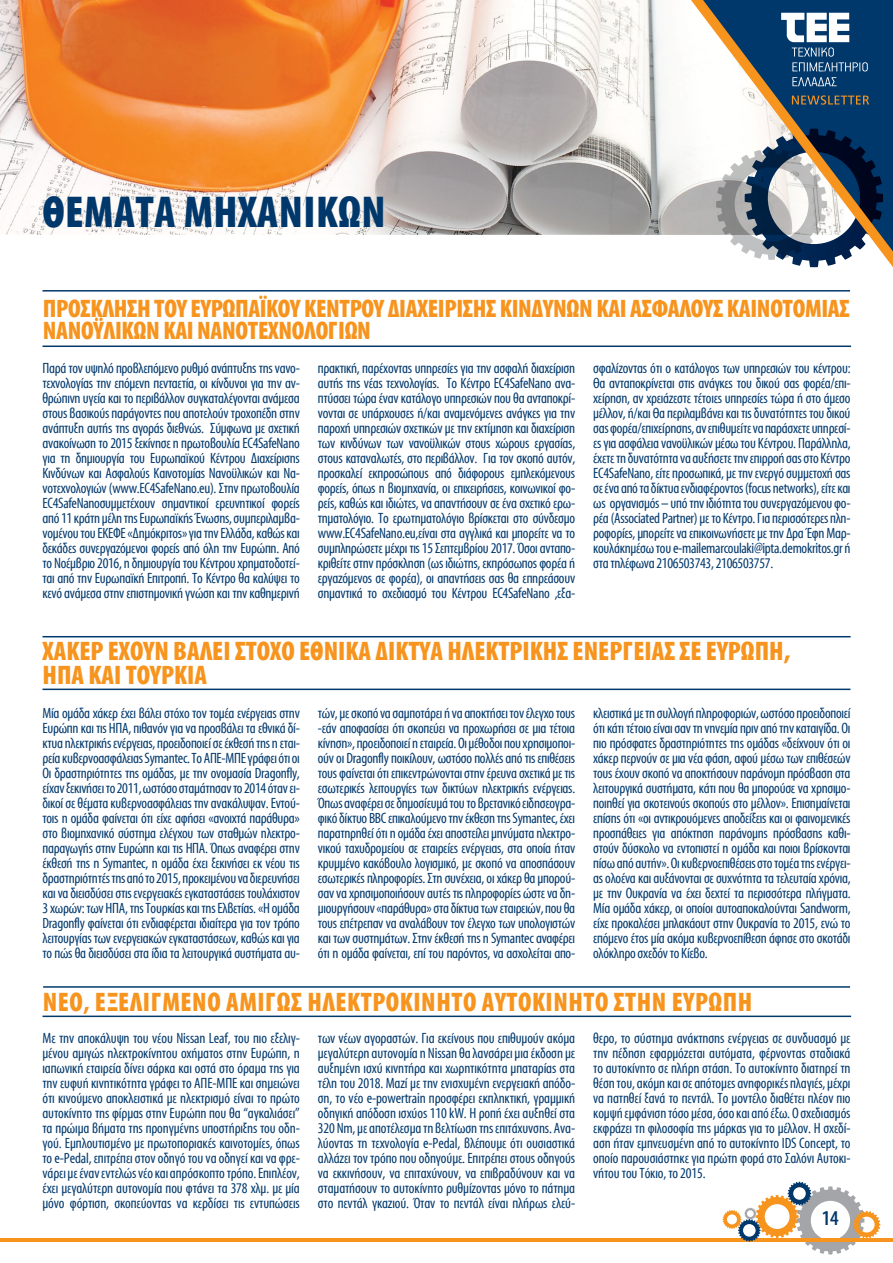
<style>
.page{position:relative;width:893px;height:1263px;background:#fff}
.page>*{position:absolute;margin:0;border:0;box-sizing:border-box;transform-origin:0 0}
.t1{font:700 45px "Myriad Condensed Greek";letter-spacing:.01em;color:#00386c}
.t2{font:700 27px "Myriad Condensed Greek";color:#f7941e}
.t3{font:700 25.5px "Myriad Condensed Greek";letter-spacing:-.015em;color:#f7941e}
.t4{font:500 21px "Myriad Condensed Greek";color:#00386c}
.t5{font:15px/15px "Myriad Condensed Greek";letter-spacing:-.02em;color:#00386c;text-align:justify}
.s1{font-size:24px}
</style>
<div class="page">
<hr style="left:0;top:1238px;width:893px;height:3px;background:#f7941e">
<svg style="left:723px;top:1182px;width:157px;height:72px"></svg>
<img style="left:0;top:0;width:691px;height:234px">
<svg style="left:691px;top:0;width:202px;height:267px"></svg>
<svg style="left:792px;top:95px;width:77px;height:10px"></svg>
<svg style="left:781px;top:13px;width:87px;height:58px"></svg>
<svg style="left:792px;top:77px;width:45px;height:9px"></svg>
<hr style="left:43px;top:290px;width:807px;height:2px;background:#00386c">
<hr style="left:43px;top:636px;width:808px;height:1px;background:#00386c">
<hr style="left:43px;top:986px;width:807px;height:2px;background:#00386c">
<hr style="left:43px;top:345px;width:808px;height:2px;background:#00386c">
<hr style="left:43px;top:689px;width:807px;height:1px;background:#00386c">
<hr style="left:43px;top:1015px;width:808px;height:2px;background:#00386c">
<h1 class="t1" style="left:43px;top:189px;width:345px">ΘΕΜΑΤΑ ΜΗΧΑΝΙΚΩΝ</h1>
<h3 class="t3" style="left:43px;top:295px;width:26px">Πρόσκληση</h3>
<h3 class="t3" style="left:154px;top:295px;width:60px">του Ευρωπα</h3>
<h3 class="t3" style="left:260px;top:295px;width:68px">ϊκού Κέντρου</h3>
<h3 class="t3" style="left:388px;top:295px;width:11px">Διαχείρισης</h3>
<h3 class="t3" style="left:500px;top:295px;width:252px">Κιν δύνων και Ασφαλούς Καινοτομίας</h3>
<h3 class="t3" style="left:43px;top:318px;width:73px">Νανοϋλικών</h3>
<h3 class="t3" style="left:163px;top:318px;width:60px">και Νανοτεχνολο</h3>
<h3 class="t3" style="left:328px;top:318px;width:22px">γιών</h3>
<p class="t5" style="left:43px;top:361px;width:259px">Παρά τον υψηλό προβλεπόμενο ρυθμό ανάπτυξης της νανο&shy;τεχνολογίας την επόμενη πενταετία, οι κίνδυνοι για την αν&shy;θρώπινη υγεία και το περιβάλλον συγκαταλέγονται ανάμεσα στους βασικούς παράγοντες που αποτελούν τροχοπέδη στην ανάπτυξη αυτής της αγοράς διεθνώς. Σύμφωνα με σχετική ανακοίνωση το 2015 ξεκίνησε η πρωτοβουλία EC4SafeNano για τη δημιουργία του Ευρωπαϊκού Κέντρου Διαχείρισης Κινδύνων και Ασφαλούς Καινοτομίας Νανοϋλικών και Να&shy;νοτεχνολογιών (www.EC4SafeNano.eu). Στην πρωτοβουλία EC4SafeNanoσυμμετέχουν σημαντικοί ερευνητικοί φορείς από 11 κράτη μέλη της Ευρωπαϊκής Ένωσης, συμπεριλαμβα&shy;νομένου του ΕΚΕΦΕ «Δημόκριτος» για την Ελλάδα, καθώς και δεκάδες συνεργαζόμενοι φορείς από όλη την Ευρώπη. Από το Νοέμβριο 2016, η δημιουργία του Κέντρου χρηματοδοτεί&shy;ται από την Ευρωπαϊκή Επιτροπή. Το Κέντρο θα καλύψει το κενό ανάμεσα στην επιστημονική γνώση και την καθημερινή</p>
<p class="t5" style="left:318px;top:361px;width:259px">πρακτική, παρέχοντας υπηρεσίες για την ασφαλή διαχείριση αυτής της νέας τεχνολογίας. Το Κέντρο EC4SafeNano ανα&shy;πτύσσει τώρα έναν κατάλογο υπηρεσιών που θα ανταποκρί&shy;νονται σε υπάρχουσες ή/και αναμενόμενες ανάγκες για την παροχή υπηρεσιών σχετικών με την εκτίμηση και διαχείριση των κινδύνων των νανοϋλικών στους χώρους εργασίας, στους καταναλωτές, στο περιβάλλον. Για τον σκοπό αυτόν, προσκαλεί εκπροσώπους από διάφορους εμπλεκόμενους φορείς, όπως η βιομηχανία, οι επιχειρήσεις, κοινωνικοί φο&shy;ρείς, καθώς και ιδιώτες, να απαντήσουν σε ένα σχετικό ερω&shy;τηματολόγιο. Το ερωτηματολόγιο βρίσκεται στο σύνδεσμο www.EC4SafeNano.eu,είναι στα αγγλικά και μπορείτε να το συμπληρώσετε μέχρι τις 15 Σεπτεμβρίου 2017. Όσοι ανταπο&shy;κριθείτε στην πρόσκληση (ως ιδιώτης, εκπρόσωπος φορέα ή εργαζόμενος σε φορέα), οι απαντήσεις σας θα επηρεάσουν σημαντικά το σχεδιασμό του Κέντρου EC4SafeNano ,εξα-</p>
<p class="t5" style="left:593px;top:361px;width:259px">σφαλίζοντας ότι ο κατάλογος των υπηρεσιών του κέντρου:<br>Θα ανταποκρίνεται στις ανάγκες του δικού σας φορέα/επι&shy;χείρηση, αν χρειάζεστε τέτοιες υπηρεσίες τώρα ή στο άμεσο μέλλον, ή/και Θα περιλαμβάνει και τις δυνατότητες του δικού σας φορέα/επιχείρησης, αν επιθυμείτε να παράσχετε υπηρεσί&shy;ες για ασφάλεια νανοϋλικών μέσω του Κέντρου. Παράλληλα, έχετε τη δυνατότητα να αυξήσετε την επιρροή σας στο Κέντρο EC4SafeNano, είτε προσωπικά, με την ενεργό συμμετοχή σας σε ένα από τα δίκτυα ενδιαφέροντος (focus networks), είτε και ως οργανισμός – υπό την ιδιότητα του συνεργαζόμενου φο&shy;ρέα (Associated Partner) με το Κέντρο. Για περισσότερες πλη&shy;ροφορίες, μπορείτε να επικοινωνήσετε με την Δρα Έφη Μαρ&shy;κουλάκημέσω του e-mailemarcoulaki@ipta.demokritos.gr ή στα τηλέφωνα 2106503743, 2106503757.</p>
<h2 class="t2" style="left:43px;top:638px;width:25px">Χάκερ</h2>
<h2 class="t2" style="left:108px;top:638px;width:13px">έχουν</h2>
<h2 class="t2" style="left:173px;top:638px;width:26px">βάλει</h2>
<h2 class="t2" style="left:235px;top:638px;width:13px">στόχο</h2>
<h2 class="t2" style="left:299px;top:638px;width:13px">εθνικά</h2>
<h2 class="t2" style="left:375px;top:638px;width:25px">δίκτυα</h2>
<h2 class="t2" style="left:447px;top:638px;width:13px">ηλεκτρικής</h2>
<h2 class="t2" style="left:573px;top:638px;width:13px">ενέρ</h2>
<h2 class="t2" style="left:622px;top:638px;width:23px">γειας</h2>
<h2 class="t2" style="left:680px;top:638px;width:52px">σε Ευρώπη</h2>
<h2 class="t2" style="left:784px;top:638px;width:8px">,</h2>
<h2 class="t2" style="left:43px;top:662px;width:107px">ΗΠΑ και Τουρκία</h2>
<p class="t5" style="left:43px;top:706px;width:259px">Μία ομάδα χάκερ έχει βάλει στόχο τον τομέα ενέργειας στην Ευρώπη και τις ΗΠΑ, πιθανόν για να προσβάλει τα εθνικά δί&shy;κτυα ηλεκτρικής ενέργειας, προειδοποιεί σε έκθεσή της η εται&shy;ρεία κυβερνοασφάλειας Symantec. Το ΑΠΕ-ΜΠΕ γράφει ότι οι Οι δραστηριότητες της ομάδας, με την ονομασία Dragonfly, είχαν ξεκινήσει το 2011, ωστόσο σταμάτησαν το 2014 όταν ει&shy;δικοί σε θέματα κυβερνοασφάλειας την ανακάλυψαν. Εντού&shy;τοις η ομάδα φαίνεται ότι είχε αφήσει «ανοιχτά παράθυρα» στο βιομηχανικό σύστημα ελέγχου των σταθμών ηλεκτρο&shy;παραγωγής στην Ευρώπη και τις ΗΠΑ. Όπως αναφέρει στην έκθεσή της η Symantec, η ομάδα έχει ξεκινήσει εκ νέου τις δραστηριότητές της από το 2015, προκειμένου να διερευνήσει και να διεισδύσει στις ενεργειακές εγκαταστάσεις τουλάχιστον 3 χωρών: των ΗΠΑ, της Τουρκίας και της Ελβετίας. «Η ομάδα Dragonfly φαίνεται ότι ενδιαφέρεται ιδιαίτερα για τον τρόπο λειτουργίας των ενεργειακών εγκαταστάσεων, καθώς και για το πώς θα διεισδύσει στα ίδια τα λειτουργικά συστήματα αυ-</p>
<p class="t5" style="left:318px;top:706px;width:259px">τών, με σκοπό να σαμποτάρει ή να αποκτήσει τον έλεγχο τους -εάν αποφασίσει ότι σκοπεύει να προχωρήσει σε μια τέτοια κίνηση», προειδοποιεί η εταιρεία. Οι μέθοδοι που χρησιμοποι&shy;ούν οι Dragonfly ποικίλουν, ωστόσο πολλές από τις επιθέσεις τους φαίνεται ότι επικεντρώνονται στην έρευνα σχετικά με τις εσωτερικές λειτουργίες των δικτύων ηλεκτρικής ενέργειας.<br>Όπως αναφέρει σε δημοσίευμά του το βρετανικό ειδησεογρα&shy;φικό δίκτυο BBC επικαλούμενο την έκθεση της Symantec, έχει παρατηρηθεί ότι η ομάδα έχει αποστείλει μηνύματα ηλεκτρο&shy;νικού ταχυδρομείου σε εταιρείες ενέργειας, στα οποία ήταν κρυμμένο κακόβουλο λογισμικό, με σκοπό να αποσπάσουν εσωτερικές πληροφορίες. Στη συνέχεια, οι χάκερ θα μπορού&shy;σαν να χρησιμοποιήσουν αυτές τις πληροφορίες ώστε να δη&shy;μιουργήσουν «παράθυρα» στα δίκτυα των εταιρειών, που θα τους επέτρεπαν να αναλάβουν τον έλεγχο των υπολογιστών και των συστημάτων. Στην έκθεσή της η Symantec αναφέρει ότι η ομάδα φαίνεται, επί του παρόντος, να ασχολείται απο-</p>
<p class="t5" style="left:593px;top:706px;width:259px">κλειστικά με τη συλλογή πληροφοριών, ωστόσο προειδοποιεί ότι κάτι τέτοιο είναι σαν τη νηνεμία πριν από την καταιγίδα. Οι πιο πρόσφατες δραστηριότητες της ομάδας «δείχνουν ότι οι χάκερ περνούν σε μια νέα φάση, αφού μέσω των επιθέσεών τους έχουν σκοπό να αποκτήσουν παράνομη πρόσβαση στα λειτουργικά συστήματα, κάτι που θα μπορούσε να χρησιμο&shy;ποιηθεί για σκοτεινούς σκοπούς στο μέλλον». Επισημαίνεται επίσης ότι «οι αντικρουόμενες αποδείξεις και οι φαινομενικές προσπάθειες για απόκτηση παράνομης πρόσβασης καθι&shy;στούν δύσκολο να εντοπιστεί η ομάδα και ποιοι βρίσκονται πίσω από αυτήν». Οι κυβερνοεπιθέσεις στο τομέα της ενέργει&shy;ας ολοένα και αυξάνονται σε συχνότητα τα τελευταία χρόνια, με την Ουκρανία να έχει δεχτεί τα περισσότερα πλήγματα.<br>Μία ομάδα χάκερ, οι οποίοι αυτοαποκαλούνται Sandworm, είχε προκαλέσει μπλακάουτ στην Ουκρανία το 2015, ενώ το επόμενο έτος μία ακόμα κυβερνοεπίθεση άφησε στο σκοτάδι ολόκληρο σχεδόν το Κίεβο.</p>
<h2 class="t2" style="left:43px;top:988px;width:64px">Νέο<span class="s1">,</span>εξελι</h2>
<h2 class="t2" style="left:151px;top:988px;width:27px">γμένο</h2>
<h2 class="t2" style="left:226px;top:988px;width:96px">αμιγώςηλεκτροκίνητο</h2>
<h2 class="t2" style="left:482px;top:988px;width:14px">αυτοκίνητο</h2>
<h2 class="t2" style="left:614px;top:988px;width:14px">στην</h2>
<h2 class="t2" style="left:672px;top:988px;width:27px">Ευρώπη</h2>
<p class="t5" style="left:43px;top:1031px;width:259px">Με την αποκάλυψη του νέου Nissan Leaf, του πιο εξελιγ&shy;μένου αμιγώς ηλεκτροκίνητου οχήματος στην Ευρώπη, η ιαπωνική εταιρεία δίνει σάρκα και οστά στο όραμα της για την ευφυή κινητικότητα γράφει το ΑΠΕ-ΜΠΕ και σημειώνει ότι κινούμενο αποκλειστικά με ηλεκτρισμό είναι το πρώτο αυτοκίνητο της φίρμας στην Ευρώπη που θα “αγκαλιάσει” τα πρώιμα βήματα της προηγμένης υποστήριξης του οδη&shy;γού. Εμπλουτισμένο με πρωτοποριακές καινοτομίες, όπως το e-Pedal, επιτρέπει στον οδηγό του να οδηγεί και να φρε&shy;νάρει με έναν εντελώς νέο και απρόσκοπτο τρόπο. Επιπλέον, έχει μεγαλύτερη αυτονομία που φτάνει τα 378 χλμ. με μία μόνο φόρτιση, σκοπεύοντας να κερδίσει τις εντυπώσεις</p>
<p class="t5" style="left:318px;top:1031px;width:259px">των νέων αγοραστών. Για εκείνους που επιθυμούν ακόμα μεγαλύτερη αυτονομία η Nissan θα λανσάρει μια έκδοση με αυξημένη ισχύ κινητήρα και χωρητικότητα μπαταρίας στα τέλη του 2018. Μαζί με την ενισχυμένη ενεργειακή απόδο&shy;ση, το νέο e-powertrain προσφέρει εκπληκτική, γραμμική οδηγική απόδοση ισχύος 110 kW. Η ροπή έχει αυξηθεί στα 320 Nm, με αποτέλεσμα τη βελτίωση της επιτάχυνσης. Ανα&shy;λύοντας τη τεχνολογία e-Pedal, βλέπουμε ότι ουσιαστικά αλλάζει τον τρόπο που οδηγούμε. Επιτρέπει στους οδηγούς να εκκινήσουν, να επιταχύνουν, να επιβραδύνουν και να σταματήσουν το αυτοκίνητο ρυθμίζοντας μόνο το πάτημα στο πεντάλ γκαζιού. Όταν το πεντάλ είναι πλήρως ελεύ-</p>
<p class="t5" style="left:593px;top:1031px;width:259px">θερο, το σύστημα ανάκτησης ενέργειας σε συνδυασμό με την πέδηση εφαρμόζεται αυτόματα, φέρνοντας σταδιακά το αυτοκίνητο σε πλήρη στάση. Το αυτοκίνητο διατηρεί τη θέση του, ακόμη και σε απότομες ανηφορικές πλαγιές, μέχρι να πατηθεί ξανά το πεντάλ. Το μοντέλο διαθέτει πλέον πιο κομψή εμφάνιση τόσο μέσα, όσο και από έξω. Ο σχεδιασμός εκφράζει τη φιλοσοφία της μάρκας για το μέλλον. Η σχεδί&shy;αση ήταν εμπνευσμένη από το αυτοκίνητο IDS Concept, το οποίο παρουσιάστηκε για πρώτη φορά στο Σαλόνι Αυτοκι&shy;νήτου του Τόκιο, το 2015.</p>
<h3 class="t4" style="left:822px;top:1208px;width:19px">14</h3>
</div>
